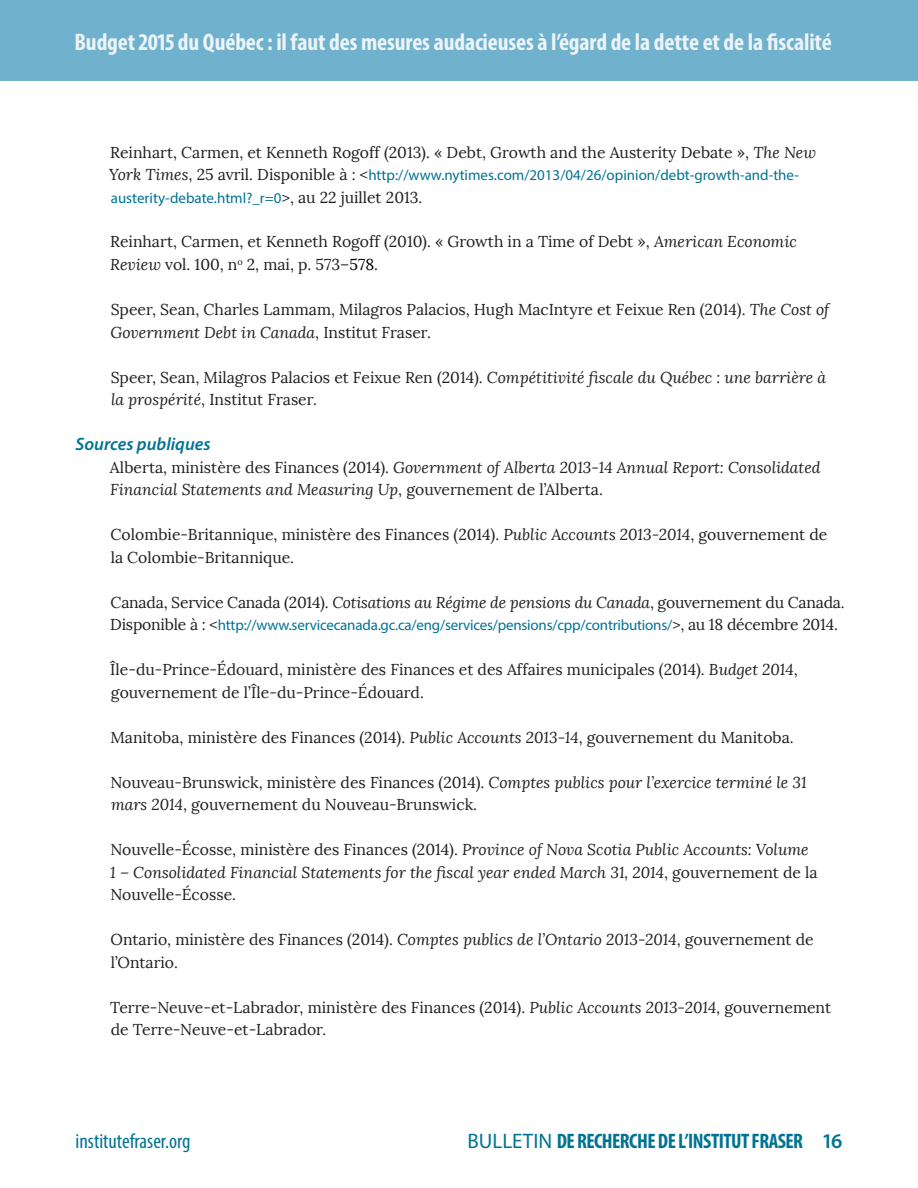
<style>
.page{position:relative;width:918px;height:1188px;background:#fff}
.page>*{position:absolute;margin:0;border:0;box-sizing:border-box;transform-origin:0 0}
.t1{font:700 condensed 24px "Myriad Pro";letter-spacing:-.005em;color:#ecf4f8}
.t2{font:700 condensed 21px "Myriad Pro";letter-spacing:-.025em;color:#007393}
.t3{font:condensed 21px "Myriad Pro";color:#007393}
.t4{font:italic 600 18px "Myriad Pro";color:#007393}
.t5{font:15.75px/22.5px "Lora";color:#231f20}
.t6{font:italic 15.75px/22.5px "Lora";color:#231f20}
.t7{font:15px/22.5px "Myriad Pro";letter-spacing:-.005em;color:#007393}
.s1{font-style:italic}
.s2{font-family:"Lora";font-style:italic;font-size:15.75px;color:#231f20}
.s3{font-family:"Lora";font-size:15.75px;color:#231f20}
.s4{color:#000}
.s5{font-style:normal}
.s6{font-weight:400;font-stretch:normal}
.s7{font-weight:600;font-stretch:normal}
</style>
<div class="page">
<div style="left:0;top:0;width:918px;height:81px;background:#70b1cd"></div>
<h1 class="t1" style="left:75px;top:27px;width:759px">Budget 2015 du Québec : il faut des mesures audacieuses à l’égard de la dette et de la fiscalité</h1>
<p class="t5" style="left:110px;top:141px;width:707px">Reinhart, Carmen, et Kenneth Rogoff (2013). « Debt, Growth and the Austerity Debate », <span class="s1">The New</span></p>
<p class="t7" style="left:109px;top:163px;width:692px"><span class="s2">York Times</span><span class="s3">, 25 avril. Disponible à : &lt;</span>http://www.nytimes.com/2013/04/26/opinion/debt-growth-and-the&shy;austerity-debate.html?_r=0<span class="s3">&gt;, au 22 juillet 2013.</span></p>
<p class="t5" style="left:110px;top:231px;width:688px">Reinhart, Carmen, et Kenneth Rogoff (2010). « Growth in a Time of Debt », <span class="s1">American Economic<br>Review</span> vol. 100, n<sup>o</sup> 2, mai, p. 573–<span class="s4">578</span>.</p>
<p class="t5" style="left:111px;top:299px;width:720px">Speer, Sean, Charles Lammam, Milagros Palacios, Hugh MacIntyre et Feixue Ren (2014). <span class="s1">The Cost of<br>Government Debt in Canada</span>, Institut Fraser.</p>
<p class="t5" style="left:111px;top:366px;width:717px">Speer, Sean, Milagros Palacios et Feixue Ren (2014). <span class="s1">Compétitivité fiscale du Québec : une barrière à la prospérité</span>, Institut Fraser.</p>
<p class="t4" style="left:76px;top:433px;width:137px">Sources publiques</p>
<p class="t6" style="left:110px;top:456px;width:712px"><span class="s5">Alberta, ministère des Finances (2014).</span> Government of Alberta 2013-14 Annual Report: Consolidated<br>Financial Statements and Measuring Up<span class="s5">, gouvernement de l’Alberta.</span></p>
<p class="t5" style="left:111px;top:524px;width:718px">Colombie-Britannique, ministère des Finances (2014). <span class="s1">Public Accounts 2013-2014</span>, gouvernement de la Colombie-Britannique.</p>
<p class="t5" style="left:111px;top:591px;width:736px">Canada, Service Canada (2014). <span class="s1">Cotisations au Régime de pensions du Canada</span>, gouvernement du Canada.</p>
<p class="t7" style="left:110px;top:613px;width:729px"><span class="s3">Disponible à : &lt;</span>http://www.servicecanada.gc.ca/eng/services/pensions/cpp/contributions/<span class="s3">&gt;, au 18 décembre 2014.</span></p>
<p class="t5" style="left:110px;top:659px;width:689px">Île-du-Prince-Édouard, ministère des Finances et des Affaires municipales (2014). <span class="s1">Budget 2014</span>, gouvernement de l’Île-du-Prince-Édouard.</p>
<p class="t5" style="left:110px;top:726px;width:685px">Manitoba, ministère des Finances (2014). <span class="s1">Public Accounts 2013-14</span>, gouvernement du Manitoba.</p>
<p class="t5" style="left:110px;top:771px;width:698px">Nouveau-Brunswick, ministère des Finances (2014). <span class="s1">Comptes publics pour l’exercice terminé le 31 mars 2014</span>, gouvernement du Nouveau-Brunswick.</p>
<p class="t6" style="left:110px;top:838px;width:709px"><span class="s5">Nouvelle-Écosse, ministère des Finances (2014).</span> Province of Nova Scotia Public Accounts: Volume<br>1 – Consolidated Financial Statements for the fiscal year ended March 31, 2014<span class="s5">, gouvernement de la<br>Nouvelle-Écosse.</span></p>
<p class="t5" style="left:111px;top:929px;width:705px">Ontario, ministère des Finances (2014). <span class="s1">Comptes publics de l’Ontario 2013-2014</span>, gouvernement de l’Ontario.</p>
<p class="t5" style="left:110px;top:996px;width:723px">Terre-Neuve-et-Labrador, ministère des Finances (2014). <span class="s1">Public Accounts 2013-2014</span>, gouvernement de Terre-Neuve-et-Labrador.</p>
<h2 class="t3" style="left:76px;top:1128px;width:116px">institutefraser.org</h2>
<h2 class="t2" style="left:468px;top:1127px;width:376px"><span class="s6">BULLETIN</span> DE RECHERCHE DE L’INSTITUT FRASER <span class="s7">16</span></h2>
</div>
